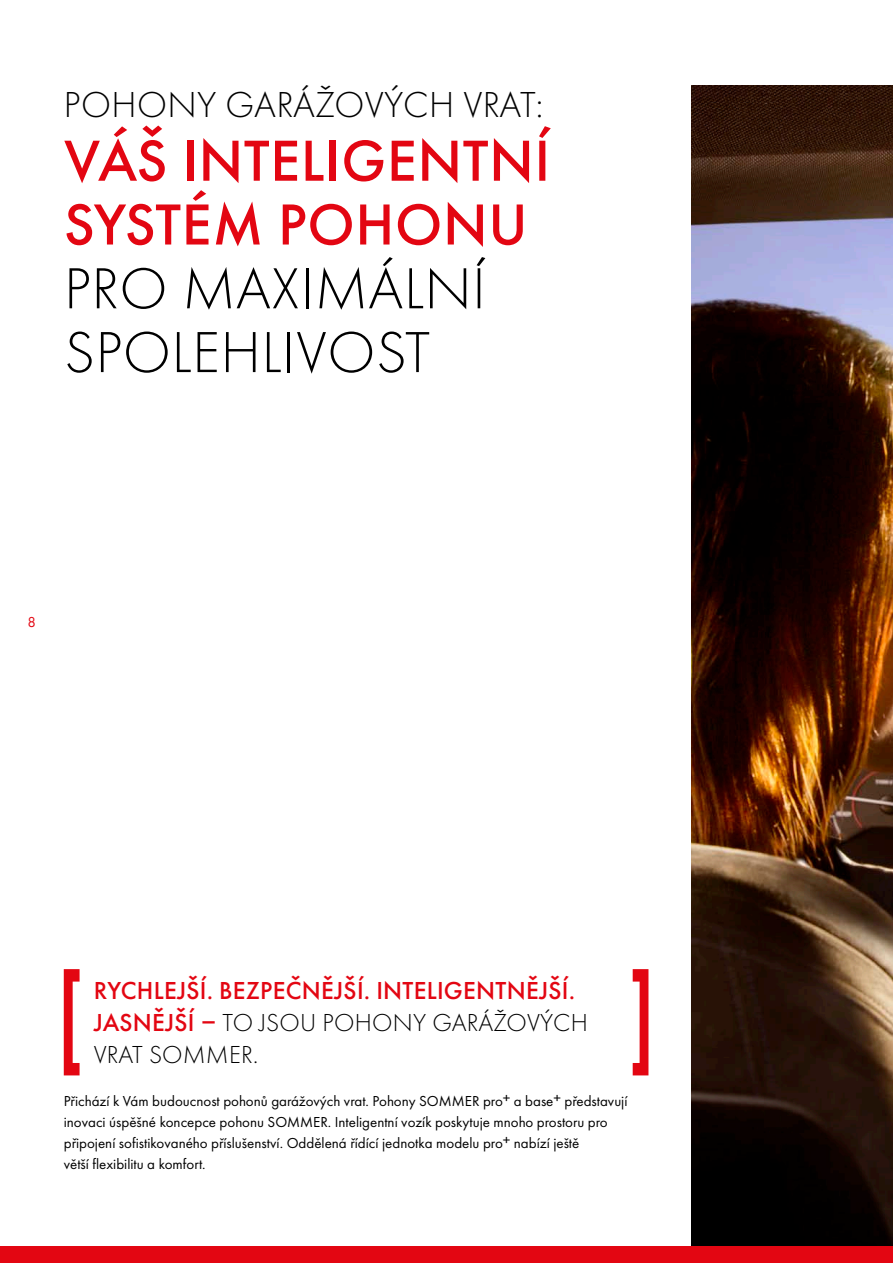
<style>
.page{position:relative;width:893px;height:1263px;background:#fff}
.page>*{position:absolute;margin:0;border:0;box-sizing:border-box;transform-origin:0 0}
.t1{font:500 60px/63.8px "Futura PT";letter-spacing:.01em;color:#e30612}
.t2{font:300 60px/63.8px "Futura PT";letter-spacing:.01em;color:#000}
.t3{font:300 37.5px "Futura PT";letter-spacing:.01em;color:#000}
.t4{font:500 25.5px/32px "Futura PT";letter-spacing:.01em;color:#e30612}
.t5{font:15px/21.3px "Futura PT";color:#000}
.t6{font:15px "Futura PT";color:#e30612}
.s1{font-weight:300;color:#000}
</style>
<div class="page">
<div style="left:0;top:1246px;width:893px;height:17px;background:#e30612"></div>
<img style="left:691px;top:85px;width:202px;height:1161px">
<svg style="left:64px;top:969px;width:16px;height:106px"></svg>
<svg style="left:633px;top:969px;width:15px;height:106px"></svg>
<h2 class="t3" style="left:64px;top:83px;width:481px">POHONY GARÁŽOVÝCH VRAT:</h2>
<h1 class="t1" style="left:64px;top:129px;width:488px">VÁŠ INTELIGENTNÍ<br>SYSTÉM POHONU</h1>
<h1 class="t2" style="left:64px;top:257px;width:423px">PRO MAXIMÁLNÍ<br>SPOLEHLIVOST</h1>
<p class="t6" style="left:27px;top:613px;width:10px">8</p>
<h3 class="t4" style="left:94px;top:975px;width:496px">RYCHLEJŠÍ. BEZPEČNĚJŠÍ. INTELIGENTNĚJŠÍ.<br>JASNĚJŠÍ – <span class="s1">TO JSOU POHONY GARÁŽOVÝCH<br>VRAT SOMMER.</span></h3>
<p class="t5" style="left:64px;top:1090px;width:565px">Přichází k Vám budoucnost pohonů garážových vrat. Pohony SOMMER pro+ a base+ představují inovaci úspěšné koncepce pohonu SOMMER. Inteligentní vozík poskytuje mnoho prostoru pro připojení sofistikovaného příslušenství. Oddělená řídící jednotka modelu pro+ nabízí ještě<br>větší flexibilitu a komfort.</p>
</div>
